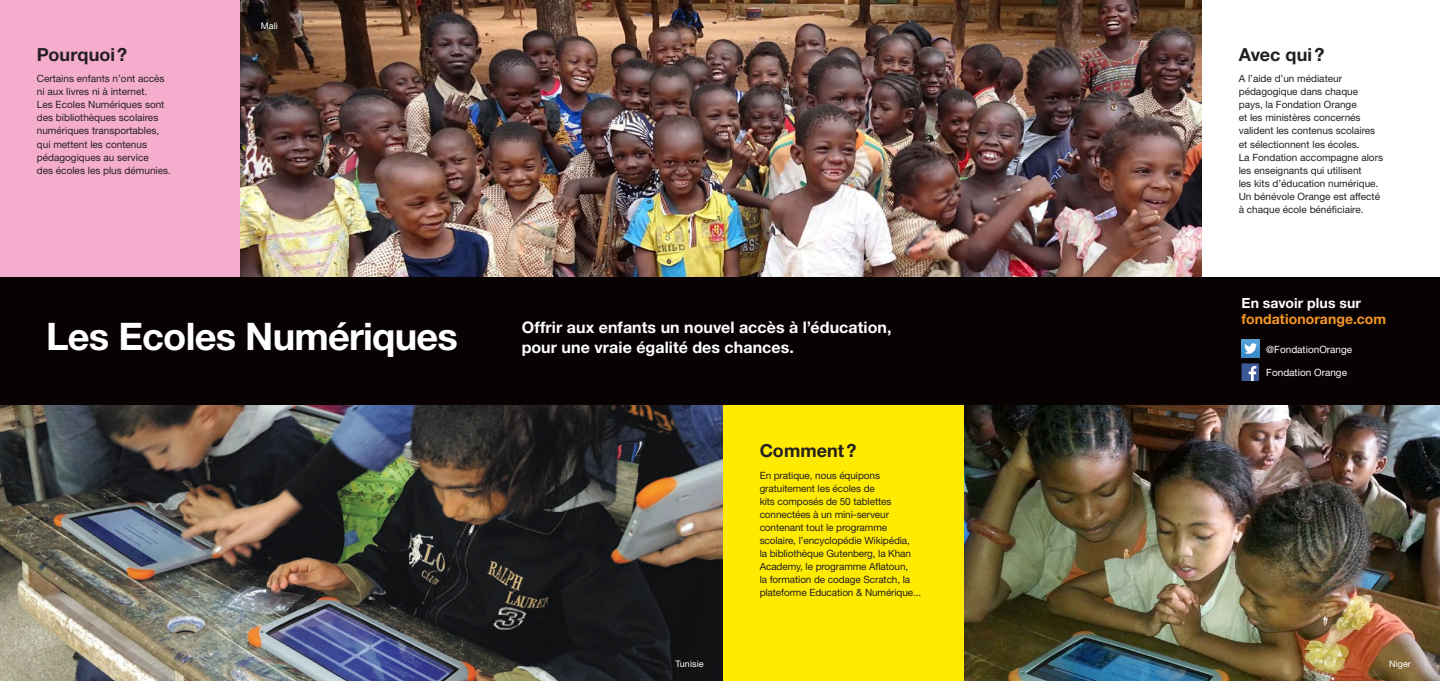
<style>
.page{position:relative;width:1440px;height:681px;background:#fff}
.page>*{position:absolute;margin:0;border:0;box-sizing:border-box;transform-origin:0 0}
.gros-titre{font:700 38px "Helvetica Neue LT Pro";letter-spacing:-.02em;color:#fff}
.sous-titre{font:700 18px "Helvetica Neue LT Pro";letter-spacing:.005em;color:#231f20}
.t1{font:700 16px "Helvetica Neue LT Pro";letter-spacing:.005em;color:#fff}
.t2{font:700 14px "Helvetica Neue LT Pro";letter-spacing:.005em;color:#f79727}
.t3{font:700 14px "Helvetica Neue LT Pro";letter-spacing:.005em;color:#fff}
.texte-courant{font:10px/13px "Helvetica Neue LT Pro";color:#231f20}
.texte-courant-2{font:10px "Helvetica Neue LT Pro";color:#fff}
.t4{font:9px "Helvetica Neue LT Pro";letter-spacing:.01em;color:#fff}
</style>
<div class="page">
<img style="left:964px;top:404px;width:476px;height:276px">
<img style="left:0;top:404px;width:723px;height:276px">
<div style="left:0;top:0;width:241px;height:276px;background:#f5adce"></div>
<img style="left:241px;top:0;width:961px;height:276px">
<div style="left:723px;top:404px;width:241px;height:276px;background:#ffea01"></div>
<div style="left:0;top:276px;width:1440px;height:128px;background:#080302"></div>
<img style="left:1242px;top:339px;width:17px;height:18px">
<div style="left:1242px;top:363px;width:17px;height:18px;background:#3c5a99"></div>
<svg style="left:1249px;top:366px;width:7px;height:15px"></svg>
<p class="sous-titre" style="left:37px;top:43px;width:92px">Pourquoi?</p>
<p class="texte-courant" style="left:37px;top:72px;width:136px">Certains enfants n’ont accès ni aux livres ni à internet.<br>Les Ecoles Numériques sont des bibliothèques scolaires numériques transportables, qui mettent les contenus pédagogiques au service<br>des écoles les plus démunies.</p>
<p class="t4" style="left:261px;top:20px;width:18px">Mali</p>
<p class="gros-titre" style="left:46px;top:312px;width:413px">Les Ecoles Numériques</p>
<p class="t1" style="left:522px;top:317px;width:371px">Offrir aux enfants un nouvel accès à l’éducation,</p>
<p class="t1" style="left:522px;top:337px;width:274px">pour une vraie égalité des chances.</p>
<p class="sous-titre" style="left:760px;top:439px;width:98px">Comment?</p>
<p class="texte-courant" style="left:760px;top:468px;width:163px">En pratique, nous équipons gratuitement les écoles de<br>kits composés de 50 tablettes connectées à un mini-serveur contenant tout le programme scolaire, l’encyclopédie Wikipédia,<br>la bibliothèque Gutenberg, la Khan<br>Academy, le programme Aflatoun,<br>la formation de codage Scratch, la plateforme Education &amp; Numérique...</p>
<p class="sous-titre" style="left:1239px;top:43px;width:87px">Avec qui?</p>
<p class="texte-courant" style="left:1239px;top:72px;width:146px">A l’aide d’un médiateur pédagogique dans chaque pays, la Fondation Orange<br>et les ministères concernés valident les contenus scolaires et sélectionnent les écoles.<br>La Fondation accompagne alors les enseignants qui utilisent<br>les kits d’éducation numérique.<br>Un bénévole Orange est affecté à chaque école bénéficiaire.</p>
<p class="t3" style="left:1242px;top:293px;width:121px">En savoir plus sur</p>
<p class="t2" style="left:1242px;top:309px;width:146px">fondationorange.com</p>
<p class="texte-courant-2" style="left:1266px;top:343px;width:87px">@FondationOrange</p>
<p class="texte-courant-2" style="left:1266px;top:366px;width:82px">Fondation Orange</p>
<p class="t4" style="left:675px;top:658px;width:30px">Tunisie</p>
<p class="t4" style="left:1389px;top:658px;width:23px">Niger</p>
</div>
